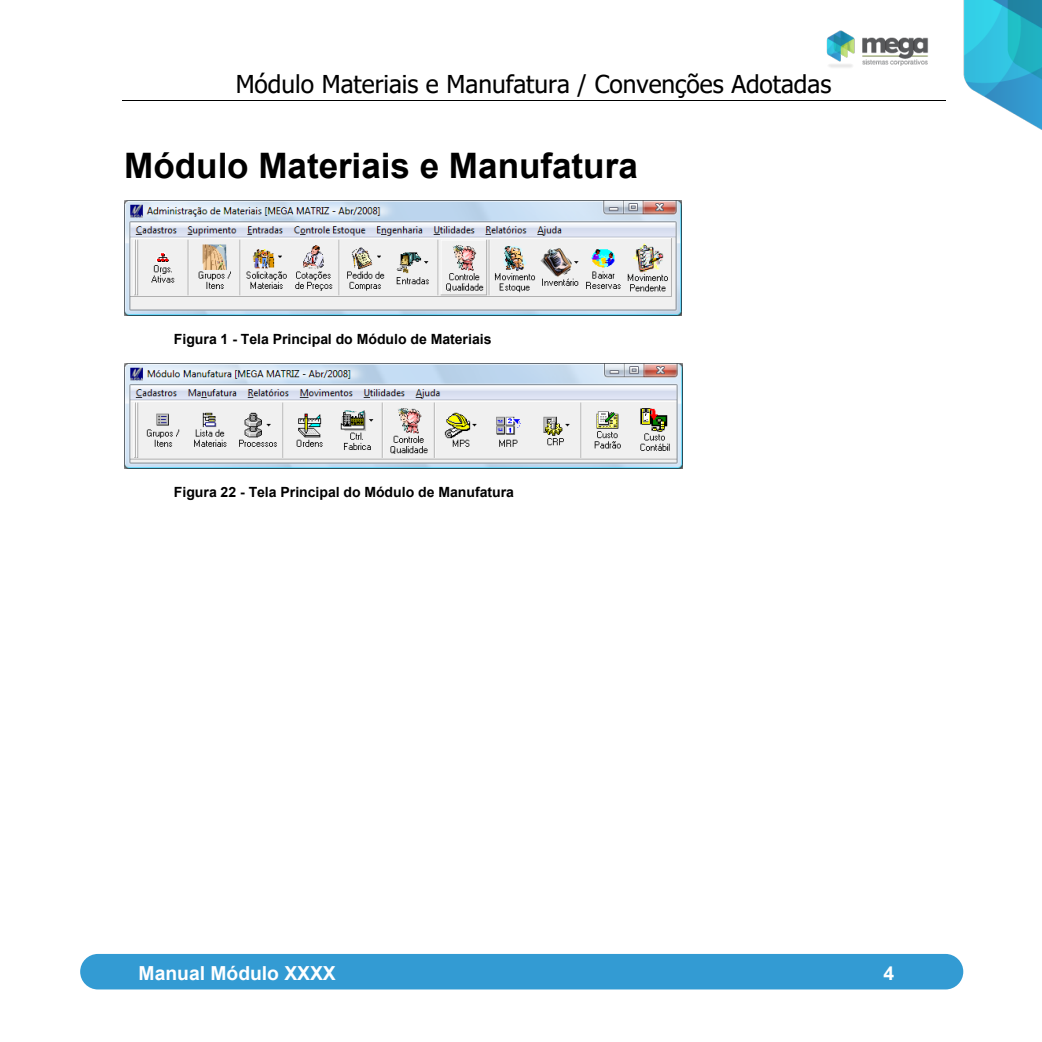
<style>
.page{position:relative;width:1042px;height:1042px;background:#fff}
.page>*{position:absolute;margin:0;border:0;box-sizing:border-box;transform-origin:0 0}
.t1{font:700 35px "Arial";color:#000}
.t2{font:24.5px "Tahoma";color:#000}
.t3{font:700 19.25px "Arial";color:#fff}
.t4{font:700 14px "Arial";color:#000}
</style>
<div class="page">
<div style="left:80px;top:954px;width:883px;height:35px;background:#339bd3;border-radius:18px"></div>
<img style="left:826px;top:0;width:216px;height:130px">
<hr style="left:122px;top:100px;width:823px;height:1px;background:#000">
<img style="left:124px;top:201px;width:557px;height:114px">
<img style="left:124px;top:363px;width:558px;height:106px">
<h2 class="t2" style="left:236px;top:67px;width:597px">Módulo Materiais e Manufatura / Convenções Adotadas</h2>
<h1 class="t1" style="left:124px;top:141px;width:515px">Módulo Materiais e Manufatura</h1>
<p class="t4" style="left:174px;top:329px;width:319px">Figura 1 - Tela Principal do Módulo de Materiais</p>
<p class="t4" style="left:174px;top:483px;width:342px">Figura 22 - Tela Principal do Módulo de Manufatura</p>
<h3 class="t3" style="left:139px;top:960px;width:199px">Manual Módulo XXXX</h3>
<h3 class="t3" style="left:883px;top:960px;width:12px">4</h3>
</div>
